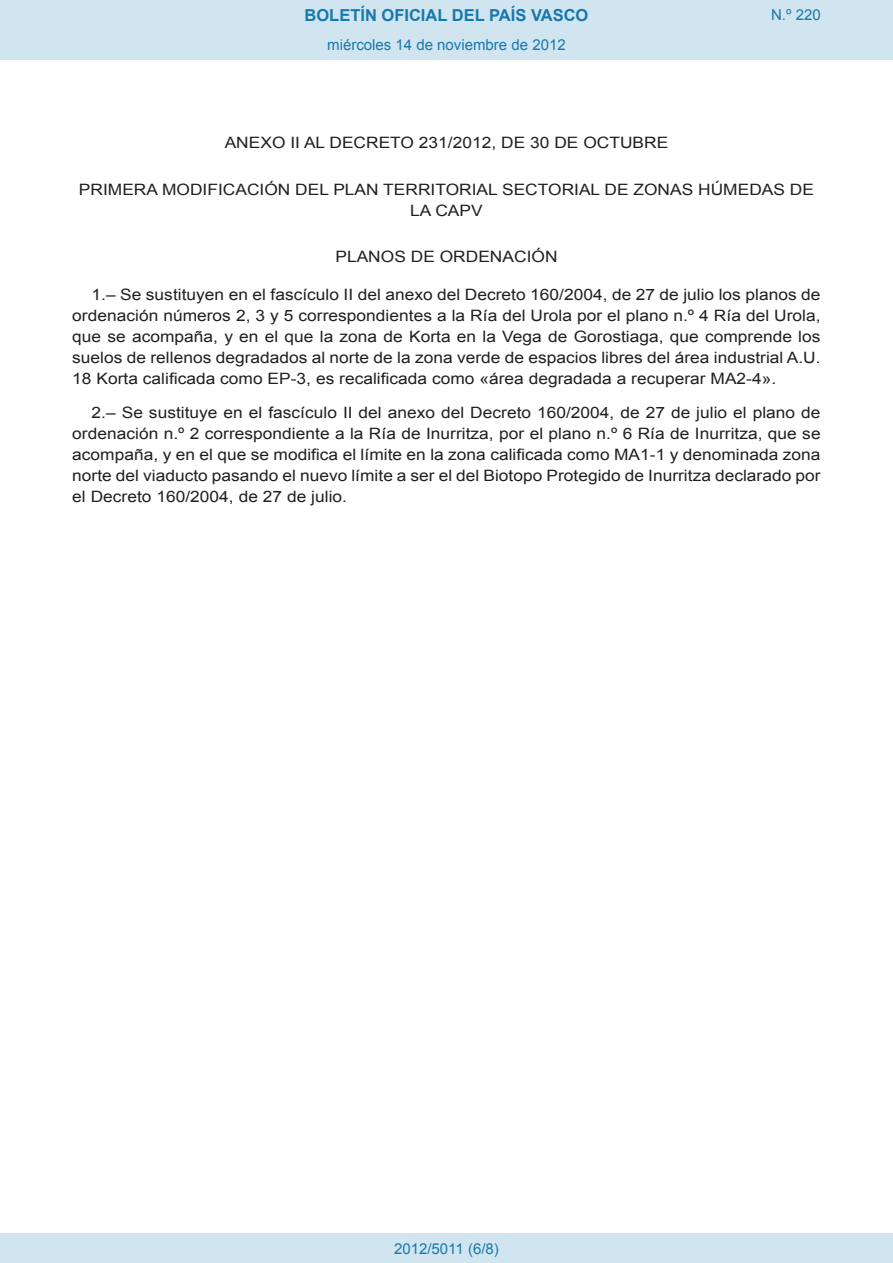
<style>
.page{position:relative;width:893px;height:1263px;background:#fff}
.page>*{position:absolute;margin:0;border:0;box-sizing:border-box;transform-origin:0 0}
.t1{font:700 16.5px "Arial";color:#1879ad}
.BOPVDetalle{font:15.6px/21px "Arial";color:#231f20;text-align:justify;scale:1.11 1}
.BOPVClave{font:15.6px/21px "Arial";color:#231f20;text-align:center;scale:1.11 1}
.Paginacion_Centro{font:15px "Arial";color:#1879ad}
</style>
<div class="page">
<div style="left:0;top:0;width:893px;height:60px;background:#d0e5f0"></div>
<div style="left:0;top:1233px;width:893px;height:30px;background:#d0e5f0"></div>
<p class="t1" style="left:305px;top:4px;width:285px">BOLETÍN OFICIAL DEL PAÍS VASCO</p>
<p class="Paginacion_Centro" style="left:327px;top:35px;width:240px">miércoles 14 de noviembre de 2012</p>
<p class="Paginacion_Centro" style="left:771px;top:5px;width:51px">N.º 220</p>
<p class="BOPVClave" style="left:225px;top:132px;width:401px">ANEXO II AL DECRETO 231/2012, DE 30 DE OCTUBRE</p>
<p class="BOPVClave" style="left:79px;top:179px;width:664px">PRIMERA MODIFICACIÓN DEL PLAN TERRITORIAL SECTORIAL DE ZONAS HÚMEDAS DE<br>LA CAPV</p>
<p class="BOPVClave" style="left:335px;top:246px;width:202px">PLANOS DE ORDENACIÓN</p>
<p class="BOPVDetalle" style="left:72px;top:284px;width:676px;text-indent:19px">1.– Se sustituyen en el fascículo II del anexo del Decreto 160/2004, de 27 de julio los planos de ordenación números 2, 3 y 5 correspondientes a la Ría del Urola por el plano n.º 4 Ría del Urola, que se acompaña, y en el que la zona de Korta en la Vega de Gorostiaga, que comprende los suelos de rellenos degradados al norte de la zona verde de espacios libres del área industrial A.U.<br>18 Korta calificada como EP-3, es recalificada como «área degradada a recuperar MA2-4».</p>
<p class="BOPVDetalle" style="left:72px;top:402px;width:676px;text-indent:19px">2.– Se sustituye en el fascículo II del anexo del Decreto 160/2004, de 27 de julio el plano de ordenación n.º 2 correspondiente a la Ría de Inurritza, por el plano n.º 6 Ría de Inurritza, que se acompaña, y en el que se modifica el límite en la zona calificada como MA1-1 y denominada zona norte del viaducto pasando el nuevo límite a ser el del Biotopo Protegido de Inurritza declarado por el Decreto 160/2004, de 27 de julio.</p>
<p class="Paginacion_Centro" style="left:394px;top:1238px;width:106px">2012/5011 (6/8)</p>
</div>
